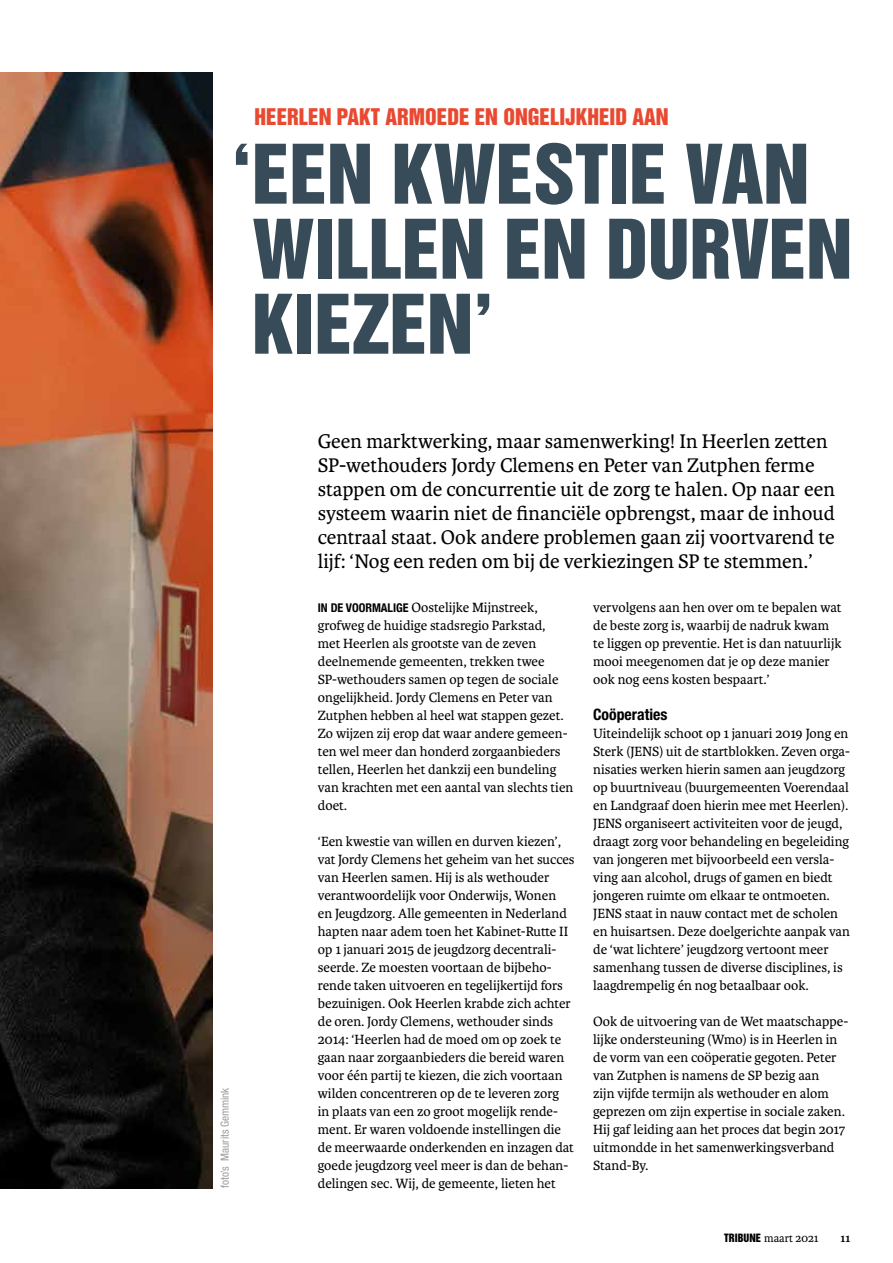
<style>
.page{position:relative;width:893px;height:1263px;background:#fff}
.page>*{position:absolute;margin:0;border:0;box-sizing:border-box;transform-origin:0 0}
.t1{font:75px/75px "Helvetica Inserat LT Std";color:#384b59}
.t2{font:21px/24px "Karmina";color:#000}
.t3{font:21px "Helvetica Inserat";color:#e94931}
.t4{font:700 condensed 15.75px "Helvetica Neue LT Std";color:#000}
.t5{font:14.25px/18px "Karmina";color:#000}
.t6{font:12px "Karmina";color:#000}
.t7{font:700 12px "Karmina";color:#000}
.t8{font:condensed 11.25px "Helvetica Neue LT Pro";letter-spacing:-.005em;color:#9d9d9c}
.s1{font-family:"Helvetica Neue";font-weight:700;font-stretch:condensed;font-size:12px}
.s2{font-family:"Helvetica Inserat LT Std";font-size:10.5px}
</style>
<div class="page">
<img style="left:0;top:72px;width:212px;height:1116px">
<h2 class="t3" style="left:255px;top:104px;width:415px">HEERLEN PAKT ARMOEDE EN ONGELIJKHEID AAN</h2>
<h1 class="t1" style="left:231px;top:138px;width:622px">‘EEN KWESTIE VAN<br>WILLEN EN DURVEN<br>KIEZEN’</h1>
<p class="t8" style="left:218px;top:1188px;width:102px;rotate:-90deg">foto’s Maurits Gemmink</p>
<p class="t2" style="left:318px;top:430px;width:519px">Geen marktwerking, maar samenwerking! In Heerlen zetten SP-wethouders Jordy Clemens en Peter van Zutphen ferme stappen om de concurrentie uit de zorg te halen. Op naar een systeem waarin niet de financiële opbrengst, maar de inhoud centraal staat. Ook andere problemen gaan zij voortvarend te lijf: ‘Nog een reden om bij de verkiezingen SP te stemmen.’</p>
<p class="t5" style="left:318px;top:599px;width:257px"><span class="s1">IN DE VOORMALIGE</span> Oostelijke Mijnstreek, grofweg de huidige stadsregio Parkstad,<br>met Heerlen als grootste van de zeven deelnemende gemeenten, trekken twee SP-wethouders samen op tegen de sociale ongelijkheid. Jordy Clemens en Peter van Zutphen hebben al heel wat stappen gezet.<br>Zo wijzen zij erop dat waar andere gemeen&shy;ten wel meer dan honderd zorgaanbieders tellen, Heerlen het dankzij een bundeling van krachten met een aantal van slechts tien doet.</p>
<p class="t5" style="left:318px;top:833px;width:258px">‘Een kwestie van willen en durven kiezen’, vat Jordy Clemens het geheim van het succes van Heerlen samen. Hij is als wethouder verantwoordelijk voor Onderwijs, Wonen<br>en Jeugdzorg. Alle gemeenten in Nederland hapten naar adem toen het Kabinet-Rutte II op 1 januari 2015 de jeugdzorg decentrali&shy;seerde. Ze moesten voortaan de bijbeho&shy;rende taken uitvoeren en tegelijkertijd fors bezuinigen. Ook Heerlen krabde zich achter de oren. Jordy Clemens, wethouder sinds 2014: ‘Heerlen had de moed om op zoek te gaan naar zorgaanbieders die bereid waren voor één partij te kiezen, die zich voortaan wilden concentreren op de te leveren zorg<br>in plaats van een zo groot mogelijk rende&shy;ment. Er waren voldoende instellingen die de meerwaarde onderkenden en inzagen dat goede jeugdzorg veel meer is dan de behan&shy;delingen sec. Wij, de gemeente, lieten het</p>
<p class="t5" style="left:593px;top:599px;width:250px">vervolgens aan hen over om te bepalen wat de beste zorg is, waarbij de nadruk kwam te liggen op preventie. Het is dan natuurlijk mooi meegenomen dat je op deze manier ook nog eens kosten bespaart.’</p>
<p class="t4" style="left:593px;top:705px;width:76px">Coöperaties</p>
<p class="t5" style="left:593px;top:725px;width:258px">Uiteindelijk schoot op 1 januari 2019 Jong en Sterk (JENS) uit de startblokken. Zeven orga&shy;nisaties werken hierin samen aan jeugdzorg op buurtniveau (buurgemeenten Voerendaal en Landgraaf doen hierin mee met Heerlen).<br>JENS organiseert activiteiten voor de jeugd, draagt zorg voor behandeling en begeleiding van jongeren met bijvoorbeeld een versla&shy;ving aan alcohol, drugs of gamen en biedt jongeren ruimte om elkaar te ontmoeten.<br>JENS staat in nauw contact met de scholen en huisartsen. Deze doelgerichte aanpak van de ‘wat lichtere’ jeugdzorg vertoont meer samenhang tussen de diverse disciplines, is laagdrempelig én nog betaalbaar ook.</p>
<p class="t5" style="left:593px;top:1013px;width:257px">Ook de uitvoering van de Wet maatschappe&shy;lijke ondersteuning (Wmo) is in Heerlen in de vorm van een coöperatie gegoten. Peter van Zutphen is namens de SP bezig aan<br>zijn vijfde termijn als wethouder en alom geprezen om zijn expertise in sociale zaken.<br>Hij gaf leiding aan het proces dat begin 2017 uitmondde in het samenwerkingsverband Stand-By.</p>
<p class="t6" style="left:724px;top:1231px;width:96px"><span class="s2">TRIBUNE</span> maart 2021</p>
<p class="t7" style="left:841px;top:1231px;width:11px">11</p>
</div>
